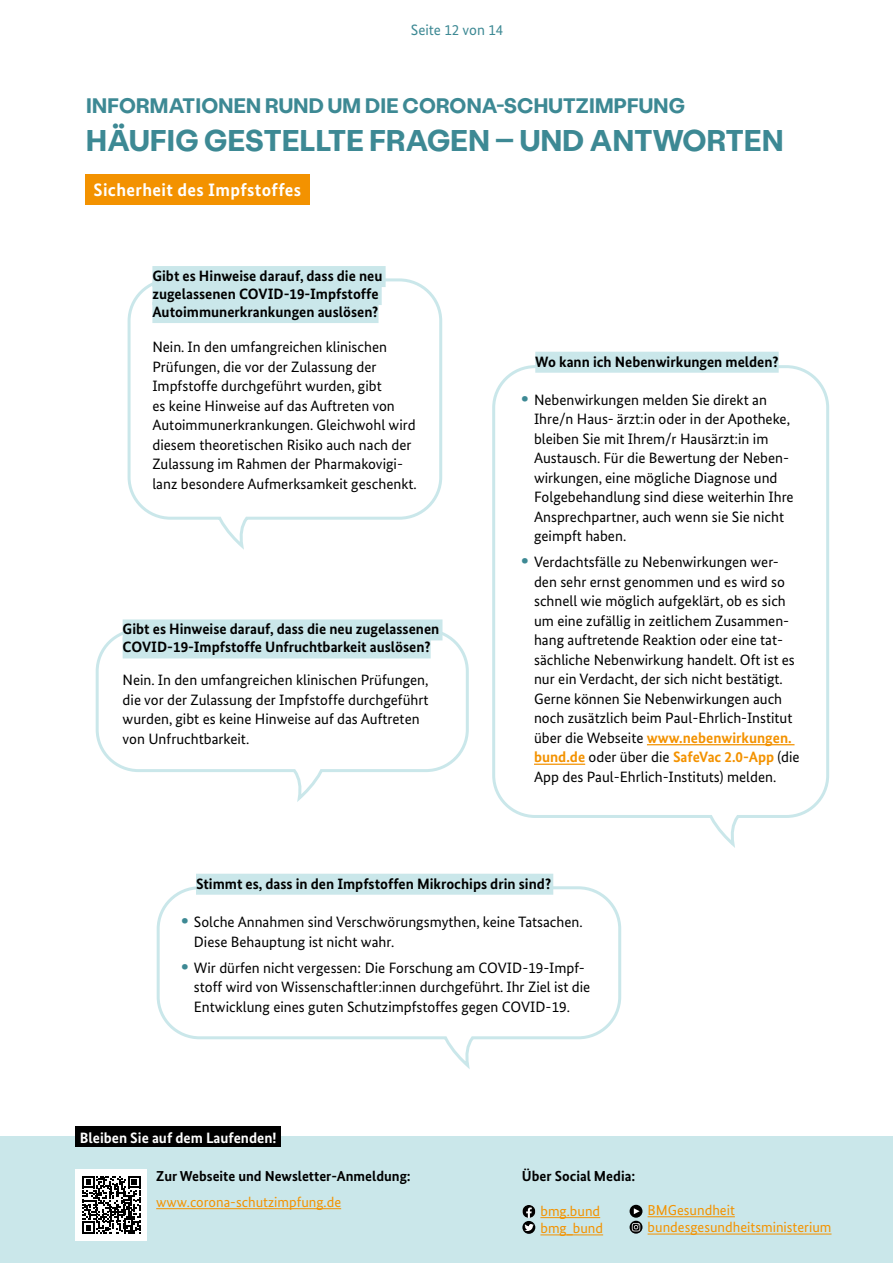
<style>
.page{position:relative;width:893px;height:1263px;background:#fff}
.page>*{position:absolute;margin:0;border:0;box-sizing:border-box;transform-origin:0 0}
.t1{font:700 30px "Stabil Grotesk";letter-spacing:.01em;color:#3d8994}
.t2{font:700 21px "Stabil Grotesk";letter-spacing:.01em;color:#3d8994}
.t3{font:700 18px "Bundes Sans";letter-spacing:.02em;color:#fff}
.t4{font:15px/19.5px "Bundes Sans";color:#000}
.t5{font:700 15px/18px "Bundes Sans";color:#000}
.t6{font:700 15px "Bundes Sans";color:#fff}
.t7{font:15px "Bundes Sans";color:#3d8994}
.t8{font:700 14.55px "Bundes Sans";color:#000}
.t9{font:14.4px/17.2px "Bundes Sans";color:#f39200}
.t10{font:700 14.4px "Bundes Sans";color:#000}
.s1{font-weight:700;font-size:19.5px;color:#3d8994}
.s2{font-weight:700;color:#f39200}
</style>
<div class="page">
<div style="left:0;top:1137px;width:893px;height:126px;background:#cae7ea"></div>
<div style="left:75px;top:1127px;width:206px;height:20px;background:#000"></div>
<hr style="left:156px;top:1208px;width:185px;height:1px;background:#f39200">
<div style="left:75px;top:1169px;width:72px;height:72px;background:#fff"></div>
<svg style="left:82px;top:1176px;width:58px;height:58px"></svg>
<hr style="left:648px;top:1216px;width:87px;height:1px;background:#f39200">
<hr style="left:648px;top:1233px;width:183px;height:1px;background:#f39200">
<svg style="left:522px;top:1205px;width:13px;height:13px"></svg>
<svg style="left:522px;top:1221px;width:13px;height:13px"></svg>
<svg style="left:524px;top:1224px;width:10px;height:7px"></svg>
<div style="left:630px;top:1205px;width:12px;height:13px;background:#000;border-radius:50%"></div>
<svg style="left:634px;top:1208px;width:6px;height:6px"></svg>
<svg style="left:630px;top:1221px;width:12px;height:12px"></svg>
<svg style="left:632px;top:1223px;width:8px;height:8px"></svg>
<hr style="left:540px;top:1217px;width:60px;height:1px;background:#f39200">
<hr style="left:540px;top:1234px;width:63px;height:1px;background:#f39200">
<div style="left:85px;top:174px;width:225px;height:31px;background:#f39200"></div>
<svg style="left:492px;top:365px;width:338px;height:483px"></svg>
<div style="left:535px;top:352px;width:244px;height:21px;background:#cae7ea"></div>
<svg style="left:127px;top:278px;width:316px;height:272px"></svg>
<div style="left:152px;top:266px;width:234px;height:21px;background:#cae7ea"></div>
<div style="left:152px;top:284px;width:230px;height:21px;background:#cae7ea"></div>
<div style="left:152px;top:302px;width:226px;height:21px;background:#cae7ea"></div>
<svg style="left:95px;top:627px;width:374px;height:175px"></svg>
<div style="left:123px;top:619px;width:319px;height:21px;background:#cae7ea"></div>
<div style="left:123px;top:637px;width:308px;height:21px;background:#cae7ea"></div>
<svg style="left:156px;top:885px;width:466px;height:184px"></svg>
<div style="left:196px;top:874px;width:357px;height:21px;background:#cae7ea"></div>
<p class="t7" style="left:411px;top:21px;width:94px">Seite 12 von 14</p>
<h2 class="t2" style="left:86px;top:91px;width:600px">INFORMATIONEN RUND UM DIE CORONA-SCHUTZIMPFUNG</h2>
<h1 class="t1" style="left:86px;top:120px;width:699px">HÄUFIG GESTELLTE FRAGEN – UND ANTWORTEN</h1>
<p class="t3" style="left:94px;top:179px;width:209px">Sicherheit des Impfstoffes</p>
<p class="t5" style="left:152px;top:267px;width:232px">Gibt es Hinweise darauf, dass die neu zugelassenen COVID-19-Impfstoffe<br>Autoimmunerkrankungen auslösen?</p>
<p class="t4" style="left:152px;top:337px;width:266px">Nein. In den umfangreichen klinischen Prüfungen, die vor der Zulassung der Impfstoffe durchgeführt wurden, gibt<br>es keine Hinweise auf das Auftreten von Autoimmunerkrankungen. Gleichwohl wird diesem theoretischen Risiko auch nach der Zulassung im Rahmen der Pharmakovigi&shy;lanz besondere Aufmerksamkeit geschenkt.</p>
<p class="t5" style="left:123px;top:620px;width:318px">Gibt es Hinweise darauf, dass die neu zugelassenen<br>COVID-19-Impfstoffe Unfruchtbarkeit auslösen?</p>
<p class="t4" style="left:123px;top:670px;width:307px">Nein. In den umfangreichen klinischen Prüfungen, die vor der Zulassung der Impfstoffe durchgeführt wurden, gibt es keine Hinweise auf das Auftreten von Unfruchtbarkeit.</p>
<p class="t5" style="left:535px;top:352px;width:245px">Wo kann ich Nebenwirkungen melden?</p>
<p class="t4" style="left:534px;top:390px;width:261px;text-indent:-13px"><span class="s1">•</span> Nebenwirkungen melden Sie direkt an Ihre/n Haus- ärzt:in oder in der Apotheke, bleiben Sie mit Ihrem/r Hausärzt:in im Austausch. Für die Bewertung der Neben&shy;wirkungen, eine mögliche Diagnose und Folgebehandlung sind diese weiterhin Ihre Ansprechpartner, auch wenn sie Sie nicht geimpft haben.</p>
<p class="t4" style="left:534px;top:552px;width:267px;text-indent:-13px"><span class="s1">•</span> Verdachtsfälle zu Nebenwirkungen wer&shy;den sehr ernst genommen und es wird so schnell wie möglich aufgeklärt, ob es sich um eine zufällig in zeitlichem Zusammen&shy;hang auftretende Reaktion oder eine tat&shy;sächliche Nebenwirkung handelt. Oft ist es nur ein Verdacht, der sich nicht bestätigt.<br>Gerne können Sie Nebenwirkungen auch noch zusätzlich beim Paul-Ehrlich-Institut über die Webseite <span class="s2">www.nebenwirkungen. bund.de</span> oder über die <span class="s2">SafeVac 2.0-App</span> (die App des Paul-Ehrlich-Instituts) melden.</p>
<p class="t5" style="left:196px;top:874px;width:357px">Stimmt es, dass in den Impfstoffen Mikrochips drin sind?</p>
<p class="t4" style="left:194px;top:912px;width:390px;text-indent:-13px"><span class="s1">•</span> Solche Annahmen sind Verschwörungsmythen, keine Tatsachen.<br>Diese Behauptung ist nicht wahr.</p>
<p class="t4" style="left:194px;top:958px;width:398px;text-indent:-13px"><span class="s1">•</span> Wir dürfen nicht vergessen: Die Forschung am COVID-19-Impf&shy;stoff wird von Wissenschaftler:innen durchgeführt. Ihr Ziel ist die<br>Entwicklung eines guten Schutzimpfstoffes gegen COVID-19.</p>
<p class="t6" style="left:80px;top:1128px;width:198px">Bleiben Sie auf dem Laufenden!</p>
<p class="t10" style="left:156px;top:1167px;width:256px">Zur Webseite und Newsletter-Anmeldung:</p>
<p class="t9" style="left:156px;top:1193px;width:186px">www.corona-schutzimpfung.de</p>
<p class="t8" style="left:522px;top:1167px;width:115px">Über Social Media:</p>
<p class="t9" style="left:540px;top:1202px;width:64px">bmg.bund bmg_bund</p>
<p class="t9" style="left:648px;top:1201px;width:185px">BMGesundheit bundesgesundheitsministerium</p>
</div>
